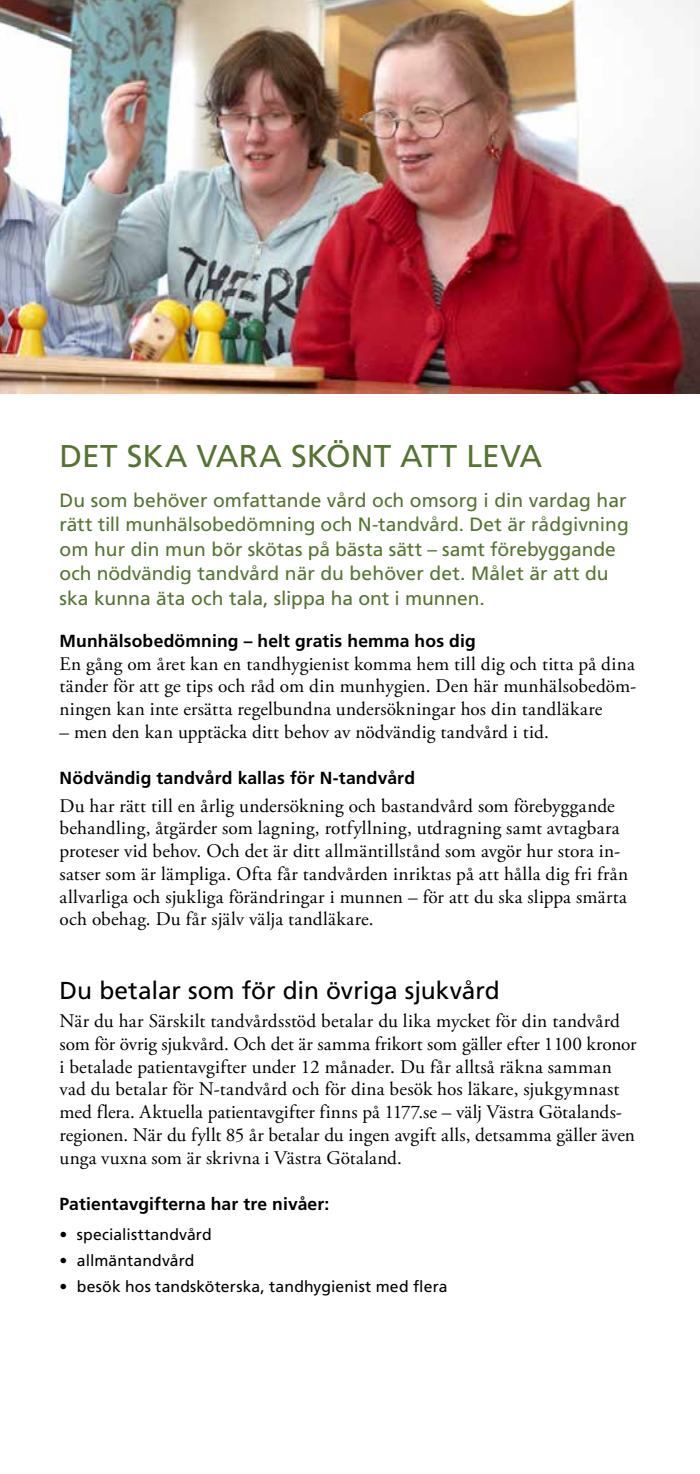
<style>
.page{position:relative;width:700px;height:1474px;background:#fff}
.page>*{position:absolute;margin:0;border:0;box-sizing:border-box;transform-origin:0 0}
.t1{font:31.5px "Frutiger";color:#557431}
.t2{font:24.5px "Frutiger";letter-spacing:-.005em;color:#000}
.t3{font:19.25px/22.8px "Adobe Garamond Pro";letter-spacing:.01em;color:#000}
.t4{font:19.25px/24.5px "Frutiger";color:#557431}
.t5{font:700 17.5px "Frutiger";letter-spacing:.01em;color:#000}
.t6{font:15.75px "Frutiger";letter-spacing:.01em;color:#000}
</style>
<div class="page">
<img style="left:0;top:0;width:699px;height:393px">
<h1 class="t1" style="left:60px;top:438px;width:484px">DET SKA VARA SKÖNT ATT LEVA</h1>
<p class="t4" style="left:60px;top:488px;width:570px">Du som behöver omfattande vård och omsorg i din vardag har rätt till munhälsobedömning och N-tandvård. Det är rådgivning om hur din mun bör skötas på bästa sätt – samt förebyggande och nödvändig tandvård när du behöver det. Målet är att du ska kunna äta och tala, slippa ha ont i munnen.</p>
<p class="t5" style="left:60px;top:630px;width:417px">Munhälsobedömning – helt gratis hemma hos dig</p>
<p class="t3" style="left:60px;top:653px;width:578px;text-align:justify">En gång om året kan en tandhygienist komma hem till dig och titta på dina tänder för att ge tips och råd om din munhygien. Den här munhälsobedöm&shy;ningen kan inte ersätta regelbundna undersökningar hos din tandläkare</p>
<p class="t3" style="left:60px;top:721px;width:490px">– men den kan upptäcka ditt behov av nödvändig tandvård i tid.</p>
<p class="t5" style="left:60px;top:767px;width:357px">Nödvändig tandvård kallas för N-tandvård</p>
<p class="t3" style="left:60px;top:794px;width:570px">Du har rätt till en årlig undersökning och bastandvård som förebyggande behandling, åtgärder som lagning, rotfyllning, utdragning samt avtagbara proteser vid behov. Och det är ditt allmäntillstånd som avgör hur stora in&shy;satser som är lämpliga. Ofta får tandvården inriktas på att hålla dig fri från allvarliga och sjukliga förändringar i munnen – för att du ska slippa smärta och obehag. Du får själv välja tandläkare.</p>
<p class="t2" style="left:60px;top:976px;width:441px">Du betalar som för din övriga sjukvård</p>
<p class="t3" style="left:60px;top:1010px;width:578px">När du har Särskilt tandvårdsstöd betalar du lika mycket för din tandvård som för övrig sjukvård. Och det är samma frikort som gäller efter 1100 kronor i betalade patientavgifter under 12 månader. Du får alltså räkna samman vad du betalar för N-tandvård och för dina besök hos läkare, sjukgymnast med flera. Aktuella patientavgifter finns på 1177.se – välj Västra Götalands&shy;regionen. När du fyllt 85 år betalar du ingen avgift alls, detsamma gäller även unga vuxna som är skrivna i Västra Götaland.</p>
<p class="t5" style="left:60px;top:1193px;width:271px">Patientavgifterna har tre nivåer:</p>
<p class="t6" style="left:60px;top:1225px;width:154px">• specialisttandvård</p>
<p class="t6" style="left:60px;top:1251px;width:136px">• allmäntandvård</p>
<p class="t6" style="left:60px;top:1277px;width:389px">• besök hos tandsköterska, tandhygienist med flera</p>
</div>
